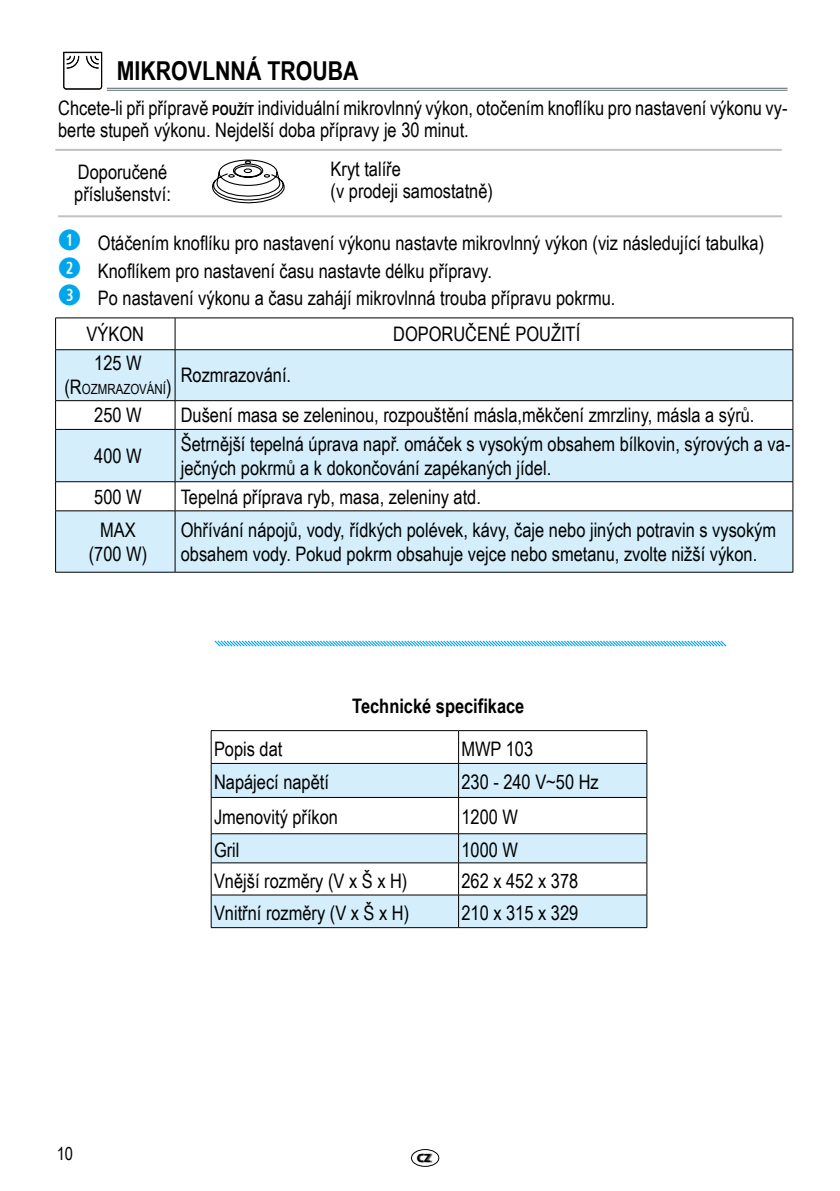
<style>
.page{position:relative;width:840px;height:1191px;background:#fff}
.page>*{position:absolute;margin:0;border:0;box-sizing:border-box;transform-origin:0 0}
.t1{font:700 26px "Arial Narrow";color:#000}
.t2{font:20px/22px "Arial Narrow";color:#000}
.t3{font:20px/24px "Arial Narrow";color:#000;text-align:center}
.t4{font:700 20px "Arial Narrow";color:#000}
.t5{font:18px "Arial Narrow";color:#000}
.t6{font:14px "Arial Narrow";color:#000}
.t7{font:700 11.8px "Myriad Pro";color:#000}
.s1{font-weight:700;font-size:14px}
.s2{font-family:"Combi Numerals";font-weight:700;font-size:28px;color:#00a6eb}
.s3{font-size:20px}
</style>
<div class="page">
<div style="left:411px;top:1149px;width:28px;height:17px;border:1px solid #000;border-radius:50%"></div>
<img style="left:416px;top:1150px;width:17px;height:16px">
<svg style="left:212px;top:764px;width:434px;height:163px;fill:#d4eefb"></svg>
<hr style="left:211px;top:730px;width:247px;height:1px;background:#000">
<hr style="left:211px;top:731px;width:1px;height:32px;background:#000">
<hr style="left:458px;top:730px;width:188px;height:1px;background:#000">
<hr style="left:458px;top:731px;width:1px;height:32px;background:#000">
<hr style="left:646px;top:731px;width:1px;height:32px;background:#000">
<hr style="left:211px;top:763px;width:247px;height:1px;background:#000">
<hr style="left:211px;top:763px;width:1px;height:34px;background:#000">
<hr style="left:211px;top:797px;width:247px;height:1px;background:#000">
<hr style="left:211px;top:797px;width:1px;height:36px;background:#000">
<hr style="left:211px;top:833px;width:247px;height:1px;background:#000">
<svg style="left:211px;top:834px;width:1px;height:28px"></svg>
<hr style="left:211px;top:862px;width:247px;height:1px;background:#000">
<hr style="left:211px;top:863px;width:1px;height:31px;background:#000">
<hr style="left:211px;top:894px;width:247px;height:1px;background:#000">
<hr style="left:211px;top:895px;width:1px;height:32px;background:#000">
<hr style="left:211px;top:927px;width:247px;height:1px;background:#000">
<hr style="left:458px;top:763px;width:188px;height:1px;background:#000">
<hr style="left:458px;top:763px;width:1px;height:34px;background:#000">
<hr style="left:646px;top:763px;width:1px;height:34px;background:#000">
<hr style="left:458px;top:797px;width:188px;height:1px;background:#000">
<hr style="left:458px;top:797px;width:1px;height:36px;background:#000">
<hr style="left:646px;top:797px;width:1px;height:36px;background:#000">
<hr style="left:458px;top:833px;width:188px;height:1px;background:#000">
<svg style="left:458px;top:834px;width:1px;height:28px"></svg>
<svg style="left:646px;top:834px;width:1px;height:28px"></svg>
<hr style="left:458px;top:862px;width:188px;height:1px;background:#000">
<hr style="left:458px;top:863px;width:1px;height:31px;background:#000">
<hr style="left:646px;top:863px;width:1px;height:31px;background:#000">
<hr style="left:458px;top:894px;width:188px;height:1px;background:#000">
<hr style="left:458px;top:895px;width:1px;height:32px;background:#000">
<hr style="left:646px;top:895px;width:1px;height:32px;background:#000">
<hr style="left:458px;top:927px;width:188px;height:1px;background:#000">
<svg style="left:63px;top:52px;width:39px;height:38px"></svg>
<hr style="left:55px;top:149px;width:726px;height:2px;background:#c1c1c1">
<hr style="left:58px;top:215px;width:723px;height:2px;background:#c1c1c1">
<svg style="left:212px;top:159px;width:73px;height:45px"></svg>
<hr style="left:107px;top:88px;width:680px;height:1px;background:#7d868c">
<hr style="left:107px;top:90px;width:680px;height:1px;background:#7d868c">
<svg style="left:56px;top:350px;width:736px;height:222px;fill:#d4eefb"></svg>
<hr style="left:175px;top:349px;width:617px;height:1px;background:#000">
<hr style="left:175px;top:350px;width:1px;height:50px;background:#000">
<hr style="left:175px;top:400px;width:617px;height:1px;background:#000">
<svg style="left:175px;top:401px;width:1px;height:28px"></svg>
<hr style="left:175px;top:429px;width:617px;height:1px;background:#000">
<hr style="left:175px;top:481px;width:617px;height:1px;background:#000">
<svg style="left:175px;top:482px;width:1px;height:28px"></svg>
<hr style="left:55px;top:317px;width:120px;height:1px;background:#000">
<hr style="left:175px;top:317px;width:617px;height:1px;background:#000">
<hr style="left:792px;top:318px;width:1px;height:31px;background:#000">
<hr style="left:792px;top:350px;width:1px;height:50px;background:#000">
<svg style="left:792px;top:401px;width:1px;height:28px"></svg>
<hr style="left:792px;top:430px;width:1px;height:51px;background:#000">
<svg style="left:792px;top:482px;width:1px;height:28px"></svg>
<hr style="left:792px;top:511px;width:1px;height:61px;background:#000">
<hr style="left:55px;top:318px;width:1px;height:31px;background:#000">
<hr style="left:175px;top:318px;width:1px;height:31px;background:#000">
<hr style="left:55px;top:349px;width:120px;height:1px;background:#000">
<hr style="left:55px;top:350px;width:1px;height:50px;background:#000">
<hr style="left:55px;top:400px;width:120px;height:1px;background:#000">
<svg style="left:55px;top:401px;width:1px;height:28px"></svg>
<hr style="left:55px;top:429px;width:120px;height:1px;background:#000">
<hr style="left:55px;top:430px;width:1px;height:51px;background:#000">
<hr style="left:175px;top:430px;width:1px;height:51px;background:#000">
<hr style="left:55px;top:481px;width:120px;height:1px;background:#000">
<svg style="left:55px;top:482px;width:1px;height:28px"></svg>
<hr style="left:55px;top:510px;width:120px;height:1px;background:#000">
<hr style="left:55px;top:511px;width:1px;height:61px;background:#000">
<hr style="left:175px;top:510px;width:617px;height:1px;background:#000">
<hr style="left:175px;top:511px;width:1px;height:61px;background:#000">
<hr style="left:55px;top:572px;width:120px;height:1px;background:#000">
<hr style="left:175px;top:572px;width:617px;height:1px;background:#000">
<svg style="left:214px;top:640px;width:513px;height:7px"></svg>
<h1 class="t1" style="left:117px;top:51px;width:243px">MIKROVLNNÁ TROUBA</h1>
<p class="t2" style="left:58px;top:96px;width:730px">Chcete-li při přípravě <span class="s1">použít</span> individuální mikrovlnný výkon, otočením knoflíku pro nastavení výkonu vy&shy;berte stupeň výkonu. Nejdelší doba přípravy je 30 minut.</p>
<p class="t2" style="left:74px;top:161px;width:98px">Doporučené příslušenství:</p>
<p class="t2" style="left:330px;top:157px;width:164px">Kryt talíře<br>(v prodeji samostatně)</p>
<p class="t2" style="left:58px;top:228px;width:707px;line-height:27.6px"><span class="s2">q</span> Otáčením knoflíku pro nastavení výkonu nastavte mikrovlnný výkon (viz následující tabulka) <span class="s2">w</span> Knoflíkem pro nastavení času nastavte délku přípravy.<br><span class="s2">e</span> Po nastavení výkonu a času zahájí mikrovlnná trouba přípravu pokrmu.</p>
<p class="t2" style="left:87px;top:322px;width:34px">Výkon</p>
<p class="t2" style="left:393px;top:322px;width:73px">Doporučené</p>
<p class="t2" style="left:515px;top:322px;width:11px">použití</p>
<p class="t3" style="left:94px;top:351px;width:49px">125 W</p>
<p class="t6" style="left:64px;top:379px;width:108px"><span class="s3">(R</span>OZMRAZOVÁNÍ<span class="s3">)</span></p>
<p class="t2" style="left:181px;top:364px;width:112px">Rozmrazování.</p>
<p class="t3" style="left:94px;top:402px;width:49px">250 W</p>
<p class="t2" style="left:181px;top:403px;width:575px">Dušení masa se zeleninou, rozpouštění másla,měkčení zmrzliny, másla a sýrů.</p>
<p class="t3" style="left:94px;top:443px;width:49px">400 W</p>
<p class="t2" style="left:181px;top:431px;width:611px;line-height:24px">Šetrnější tepelná úprava např. omáček s vysokým obsahem bílkovin, sýrových a va&shy;ječných pokrmů a k dokončování zapékaných jídel.</p>
<p class="t3" style="left:94px;top:484px;width:49px">500 W</p>
<p class="t2" style="left:181px;top:485px;width:301px">Tepelná příprava ryb, masa, zeleniny atd.</p>
<p class="t3" style="left:89px;top:517px;width:60px">MAX (700 W)</p>
<p class="t2" style="left:181px;top:517px;width:596px;line-height:24px">Ohřívání nápojů, vody, řídkých polévek, kávy, čaje nebo jiných potravin s vysokým obsahem vody. Pokud pokrm obsahuje vejce nebo smetanu, zvolte nižší výkon.</p>
<p class="t4" style="left:352px;top:690px;width:174px">Technické specifikace</p>
<p class="t2" style="left:214px;top:737px;width:70px">Popis dat</p>
<p class="t2" style="left:461px;top:737px;width:73px">MWP 103</p>
<p class="t2" style="left:214px;top:770px;width:116px">Napájecí napětí</p>
<p class="t2" style="left:461px;top:770px;width:139px">230 - 240 V~50 Hz</p>
<p class="t2" style="left:214px;top:805px;width:125px">Jmenovitý příkon</p>
<p class="t2" style="left:461px;top:805px;width:58px">1200 W</p>
<p class="t2" style="left:214px;top:838px;width:27px">Gril</p>
<p class="t2" style="left:461px;top:838px;width:58px">1000 W</p>
<p class="t2" style="left:214px;top:868px;width:195px">Vnější rozměry (V x Š x H)</p>
<p class="t2" style="left:461px;top:868px;width:118px">262 x 452 x 378</p>
<p class="t2" style="left:214px;top:901px;width:197px">Vnitřní rozměry (V x Š x H)</p>
<p class="t2" style="left:461px;top:901px;width:118px">210 x 315 x 329</p>
<p class="t5" style="left:57px;top:1140px;width:18px">10</p>
<p class="t7" style="left:416px;top:1150px;width:15px">CZ</p>
</div>
